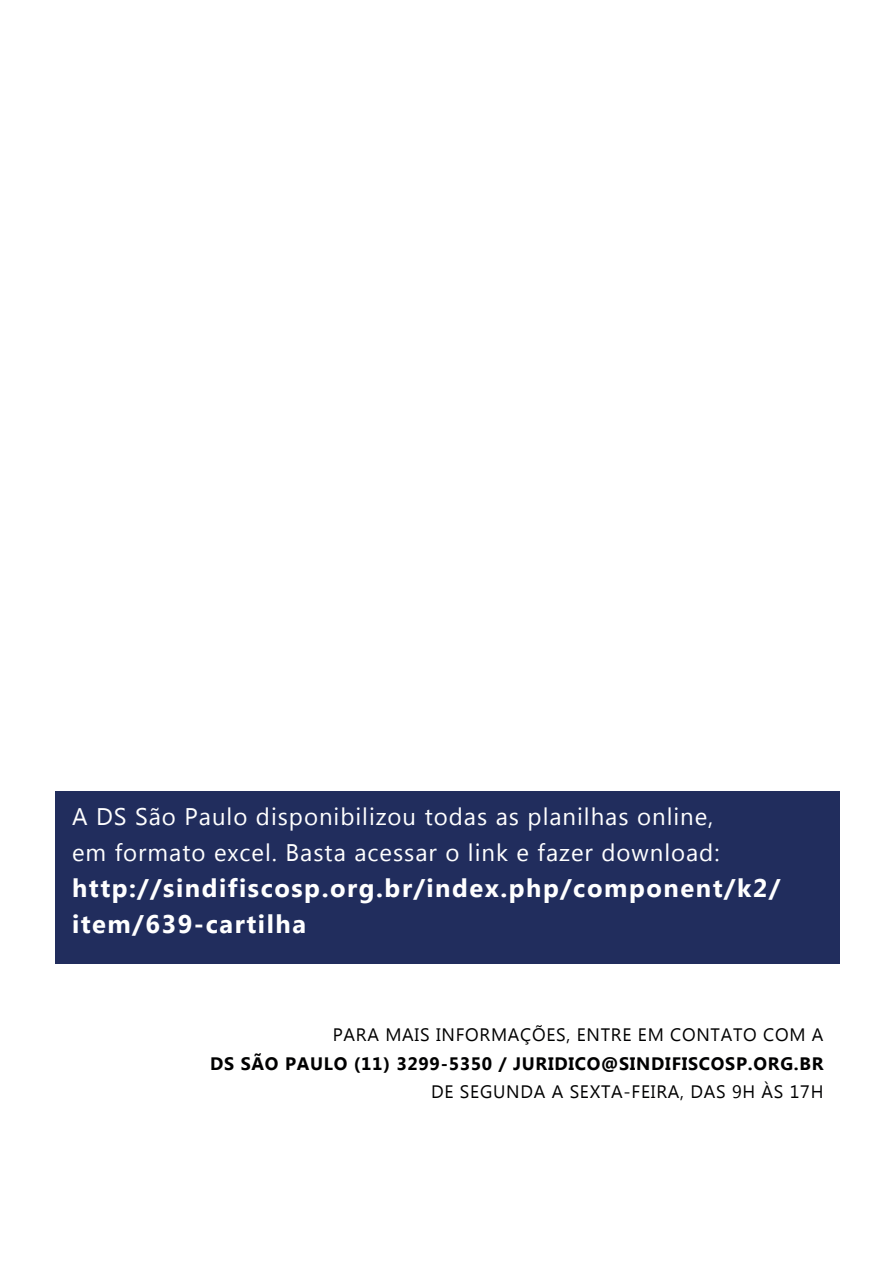
<style>
.page{position:relative;width:893px;height:1263px;background:#fff}
.page>*{position:absolute;margin:0;border:0;box-sizing:border-box;transform-origin:0 0}
.t1{font:700 25.5px/36px "Lao UI";letter-spacing:.06em;color:#fff}
.t2{font:24px/36px "Lao UI";letter-spacing:.04em;color:#fff}
.t3{font:18px/28.5px "Lao UI";letter-spacing:.04em;color:#000001;text-align:right}
.s1{font-weight:700}
</style>
<div class="page">
<div style="left:55px;top:791px;width:785px;height:172px;background:#212d5d"></div>
<p class="t2" style="left:72px;top:798px;width:649px">A DS São Paulo disponibilizou todas as planilhas online, em formato excel. Basta acessar o link e fazer download:</p>
<p class="t1" style="left:72px;top:869px;width:710px">http://sindifiscosp.org.br/index.php/component/k2/ item/639-cartilha</p>
<p class="t3" style="left:210px;top:1020px;width:615px">PARA MAIS INFORMAÇÕES, ENTRE EM CONTATO COM A<br><span class="s1">DS SÃO PAULO (11) 3299-5350 / JURIDICO@SINDIFISCOSP.ORG.BR<br></span>DE SEGUNDA A SEXTA-FEIRA, DAS 9H ÀS 17H</p>
</div>
